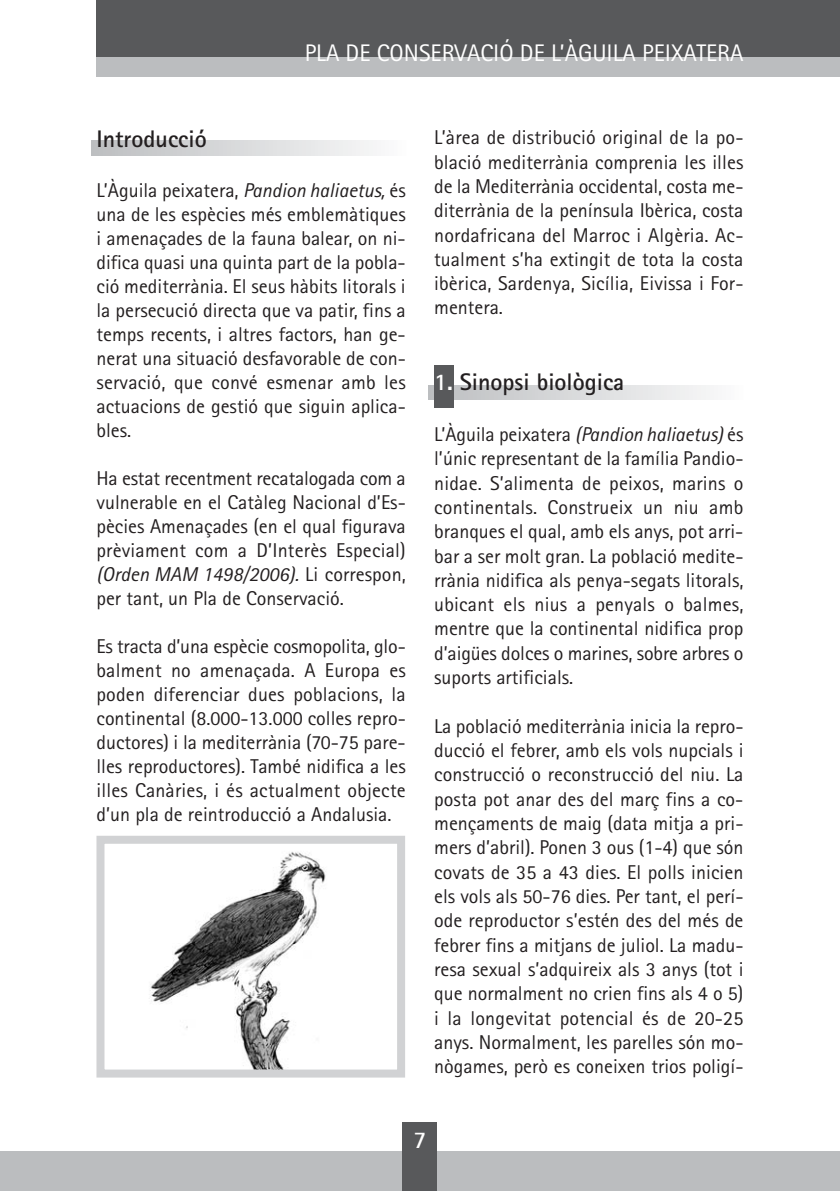
<style>
.page{position:relative;width:840px;height:1191px;background:#fff}
.page>*{position:absolute;margin:0;border:0;box-sizing:border-box;transform-origin:0 0}
.t1{font:24px "Rotis Sans Serif";color:#fff}
.t2{font:700 24px "Rotis Sans Serif";color:#231f20}
.t3{font:700 24px "Rotis Sans Serif";color:#fff}
.t4{font:20px/24.4px "Rotis Sans Serif";color:#231f20;text-align:justify}
.s1{font-style:italic}
.s2{color:#fff}
</style>
<div class="page">
<div style="left:96px;top:54px;width:743px;height:23px;background:#bbbdbf"></div>
<div style="left:96px;top:0;width:743px;height:57px;background:#58595b"></div>
<div style="left:0;top:1151px;width:839px;height:40px;background:#bbbdbf"></div>
<div style="left:403px;top:1123px;width:34px;height:68px;background:#58595b"></div>
<div style="left:434px;top:365px;width:20px;height:43px;background:#58595b"></div>
<img style="left:149px;top:852px;width:177px;height:216px">
<div style="left:96px;top:835px;width:309px;height:242px;border:8px solid #d1d2d4"></div>
<p class="t1" style="left:304px;top:45px;width:440px">PLA DE CONSERVACIÓ DE L’ÀGUILA PEIXATERA</p>
<p class="t2" style="left:96px;top:130px;width:112px">Introducció</p>
<p class="t4" style="left:96px;top:180px;width:311px">L’Àguila peixatera, <span class="s1">Pandion haliaetus,</span> és una de les espècies més emblemàtiques i amenaçades de la fauna balear, on ni&shy;difica quasi una quinta part de la pobla&shy;ció mediterrània. El seus hàbits litorals i la persecució directa que va patir, fins a temps recents, i altres factors, han ge&shy;nerat una situació desfavorable de con&shy;servació, que convé esmenar amb les actuacions de gestió que siguin aplica&shy;bles.</p>
<p class="t4" style="left:96px;top:468px;width:311px">Ha estat recentment recatalogada com a vulnerable en el Catàleg Nacional d’Es&shy;pècies Amenaçades (en el qual figurava prèviament com a D’Interès Especial) <span class="s1">(Orden MAM 1498/2006).</span> Li correspon, per tant, un Pla de Conservació.</p>
<p class="t4" style="left:96px;top:636px;width:311px">Es tracta d’una espècie cosmopolita, glo&shy;balment no amenaçada. A Europa es poden diferenciar dues poblacions, la continental (8.000-13.000 colles repro&shy;ductores) i la mediterrània (70-75 pare&shy;lles reproductores). També nidifica a les illes Canàries, i és actualment objecte d’un pla de reintroducció a Andalusia.</p>
<p class="t4" style="left:434px;top:127px;width:310px">L’àrea de distribució original de la po&shy;blació mediterrània comprenia les illes de la Mediterrània occidental, costa me&shy;diterrània de la península Ibèrica, costa nordafricana del Marroc i Algèria. Ac&shy;tualment s’ha extingit de tota la costa ibèrica, Sardenya, Sicília, Eivissa i For&shy;mentera.</p>
<p class="t2" style="left:434px;top:374px;width:192px"><span class="s2">1.</span> Sinopsi biològica</p>
<p class="t4" style="left:434px;top:424px;width:311px">L’Àguila peixatera <span class="s1">(Pandion haliaetus)</span> és l’únic representant de la família Pandio&shy;nidae. S’alimenta de peixos, marins o continentals. Construeix un niu amb branques el qual, amb els anys, pot arri&shy;bar a ser molt gran. La població medite&shy;rrània nidifica als penya-segats litorals, ubicant els nius a penyals o balmes, mentre que la continental nidifica prop d’aigües dolces o marines, sobre arbres o suports artificials.</p>
<p class="t4" style="left:434px;top:716px;width:311px">La població mediterrània inicia la repro&shy;ducció el febrer, amb els vols nupcials i construcció o reconstrucció del niu. La posta pot anar des del març fins a co&shy;mençaments de maig (data mitja a pri&shy;mers d’abril). Ponen 3 ous (1-4) que són covats de 35 a 43 dies. El polls inicien els vols als 50-76 dies. Per tant, el perí&shy;ode reproductor s’estén des del més de febrer fins a mitjans de juliol. La madu&shy;resa sexual s’adquireix als 3 anys (tot i que normalment no crien fins als 4 o 5) i la longevitat potencial és de 20-25 anys. Normalment, les parelles són mo&shy;nògames, però es coneixen trios poligí-</p>
<p class="t3" style="left:413px;top:1131px;width:14px">7</p>
</div>
